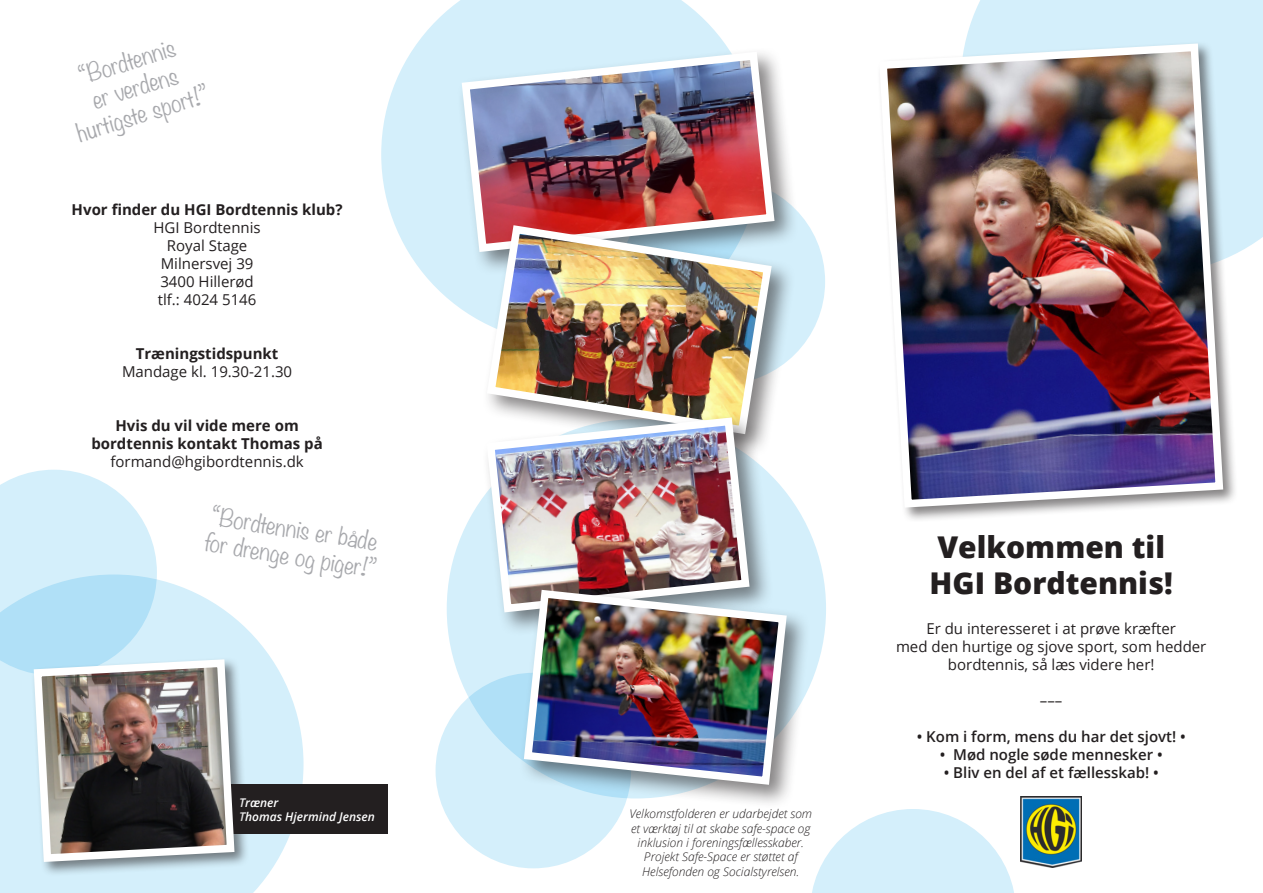
<style>
.page{position:relative;width:1263px;height:893px;background:#fff}
.page>*{position:absolute;margin:0;border:0;box-sizing:border-box;transform-origin:0 0}
.t1{font:800 30px "Open Sans";color:#231f20}
.t2{font:300 22.5px "Noteworthy";color:#a8a9ad}
.t3{font:15px/18px "Open Sans";color:#231f20;text-align:center}
.t4{font:700 15px "Open Sans";color:#231f20}
.t5{font:600 15px "Open Sans";color:#231f20}
.t6{font:italic 300 12px "Open Sans";color:#231f20}
.t7{font:italic 600 12px "Open Sans";color:#fff}
</style>
<div class="page">
<div style="left:447px;top:419px;width:379px;height:379px;background:#d4effb;border-radius:50%"></div>
<div style="left:966px;top:0;width:297px;height:253px;background:#d4effb"></div>
<svg style="left:381px;top:0;width:346px;height:322px;fill:#d4effb"></svg>
<div style="left:619px;top:179px;width:206px;height:205px;background:#d4effb;border-radius:50%"></div>
<svg style="left:0;top:621px;width:303px;height:272px;fill:#d4effb"></svg>
<div style="left:876px;top:41px;width:362px;height:481px;background:#231f20;opacity:.55"></div>
<img style="left:876px;top:40px;width:351px;height:472px">
<img style="left:1021px;top:797px;width:60px;height:70px">
<svg style="left:812px;top:809px;width:202px;height:84px"></svg>
<div style="left:436px;top:673px;width:195px;height:195px;background:#d4effb;border-radius:50%"></div>
<div style="left:171px;top:785px;width:217px;height:49px;background:#231f20"></div>
<div style="left:31px;top:656px;width:218px;height:221px;background:#231f20;opacity:.55"></div>
<svg style="left:0;top:470px;width:238px;height:396px"></svg>
<div style="left:457px;top:47px;width:341px;height:229px;background:#231f20;opacity:.55"></div>
<img style="left:458px;top:48px;width:321px;height:208px">
<div style="left:482px;top:220px;width:313px;height:238px;background:#231f20;opacity:.55"></div>
<img style="left:483px;top:221px;width:293px;height:217px">
<div style="left:482px;top:413px;width:291px;height:223px;background:#231f20;opacity:.55"></div>
<img style="left:482px;top:413px;width:272px;height:203px">
<div style="left:519px;top:585px;width:292px;height:224px;background:#231f20;opacity:.55"></div>
<img style="left:520px;top:586px;width:271px;height:203px">
<p class="t2" style="left:74px;top:57px;width:101px;rotate:-17deg">“Bordtennis</p>
<p class="t2" style="left:87px;top:81px;width:91px;rotate:-17deg">er verdens</p>
<p class="t2" style="left:72px;top:114px;width:138px;rotate:-17deg">hurtigste sport!”</p>
<p class="t4" style="left:72px;top:199px;width:272px">Hvor finder du HGI Bordtennis klub?</p>
<p class="t3" style="left:153px;top:218px;width:109px">HGI Bordtennis</p>
<p class="t3" style="left:167px;top:236px;width:82px">Royal Stage</p>
<p class="t3" style="left:161px;top:254px;width:94px">Milnersvej 39</p>
<p class="t3" style="left:160px;top:272px;width:95px">3400 Hillerød</p>
<p class="t3" style="left:158px;top:290px;width:100px">tlf.: 4024 5146</p>
<p class="t4" style="left:136px;top:343px;width:144px">Træningstidspunkt</p>
<p class="t3" style="left:122px;top:362px;width:172px">Mandage kl. 19.30-21.30</p>
<p class="t4" style="left:115px;top:415px;width:185px">Hvis du vil vide mere om</p>
<p class="t4" style="left:91px;top:433px;width:233px">bordtennis kontakt Thomas på</p>
<p class="t3" style="left:110px;top:452px;width:195px">formand@hgibordtennis.dk</p>
<p class="t2" style="left:215px;top:496px;width:169px;rotate:9deg">“Bordtennis er både</p>
<p class="t2" style="left:207px;top:522px;width:176px;rotate:9deg">for drenge og piger!”</p>
<p class="t7" style="left:239px;top:794px;width:41px">Træner</p>
<p class="t7" style="left:239px;top:808px;width:137px">Thomas Hjermind Jensen</p>
<p class="t6" style="left:629px;top:805px;width:184px">Velkomstfolderen er udarbejdet som</p>
<p class="t6" style="left:631px;top:820px;width:181px">et værktøj til at skabe safe-space og</p>
<p class="t6" style="left:638px;top:834px;width:168px">inklusion i foreningsfællesskaber.</p>
<p class="t6" style="left:644px;top:849px;width:155px">Projekt Safe-Space er støttet af</p>
<p class="t6" style="left:642px;top:863px;width:159px">Helsefonden og Socialstyrelsen.</p>
<p class="t1" style="left:937px;top:524px;width:229px">Velkommen til</p>
<p class="t1" style="left:930px;top:560px;width:245px">HGI Bordtennis!</p>
<p class="t3" style="left:926px;top:619px;width:251px">Er du interesseret i at prøve kræfter</p>
<p class="t3" style="left:896px;top:637px;width:312px">med den hurtige og sjove sport, som hedder bordtennis, så læs videre her!</p>
<p class="t3" style="left:1040px;top:691px;width:24px">–––</p>
<p class="t5" style="left:917px;top:726px;width:271px">• Kom i form, mens du har det sjovt! •</p>
<p class="t5" style="left:940px;top:744px;width:225px">• Mød nogle søde mennesker •</p>
<p class="t5" style="left:944px;top:762px;width:217px">• Bliv en del af et fællesskab! •</p>
</div>
